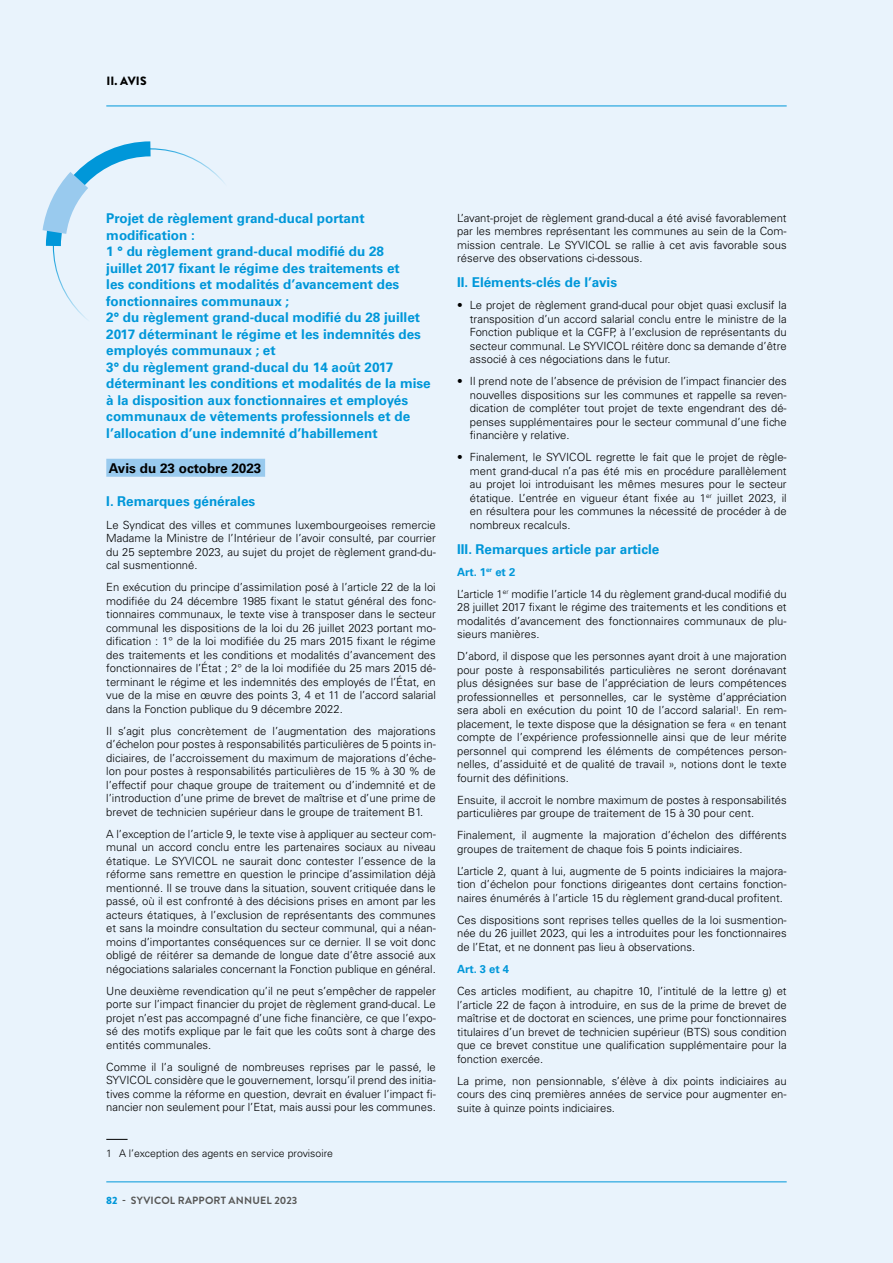
<style>
.page{position:relative;width:893px;height:1263px;background:#e9f3fc}
.page>*{position:absolute;margin:0;border:0;box-sizing:border-box;transform-origin:0 0}
.t1{font:700 13.5px/16.5px "Univers LT Std";color:#0097d9}
.t2{font:700 13.5px "Univers LT Std";color:#000}
.t3{font:900 12px "Brandon Grotesque";letter-spacing:.02em;color:#000}
.t4{font:300 11.25px/13.5px "Univers LT Std";color:#000;text-align:justify}
.t5{font:700 11.25px "Univers LT Std";color:#0097d9}
.t6{font:300 10.5px "Univers LT Std";color:#000}
.t7{font:700 10.5px "Brandon Grotesque";letter-spacing:.02em;color:#575756}
.s1{font-weight:900;color:#0097d9}
.s2{font-weight:700;color:#0097d9}
</style>
<div class="page">
<hr style="left:106px;top:1181px;width:681px;height:1px;background:#0097d9">
<hr style="left:106px;top:106px;width:681px;height:1px;background:#0097d9">
<div style="left:106px;top:459px;width:159px;height:18px;background:#99caee"></div>
<svg style="left:42px;top:141px;width:123px;height:120px"></svg>
<svg style="left:106px;top:1139px;width:22px;height:1px"></svg>
<p class="t3" style="left:106px;top:72px;width:42px">II. AVIS</p>
<p class="t1" style="left:106px;top:211px;width:326px">Projet de règlement grand-ducal portant modification :<br>1 ° du règlement grand-ducal modifié du 28<br>juillet 2017 fixant le régime des traitements et<br>les conditions et modalités d’avancement des fonctionnaires communaux ;<br>2° du règlement grand-ducal modifié du 28 juillet 2017 déterminant le régime et les indemnités des employés communaux ; et<br>3° du règlement grand-ducal du 14 août 2017 déterminant les conditions et modalités de la mise à la disposition aux fonctionnaires et employés communaux de vêtements professionnels et de l’allocation d’une indemnité d’habillement</p>
<p class="t2" style="left:109px;top:460px;width:154px">Avis du 23 octobre 2023</p>
<p class="t1" style="left:106px;top:494px;width:150px">I. Remarques générales</p>
<p class="t4" style="left:106px;top:518px;width:331px">Le Syndicat des villes et communes luxembourgeoises remercie Madame la Ministre de l’Intérieur de l’avoir consulté, par courrier du 25 septembre 2023, au sujet du projet de règlement grand-du&shy;cal susmentionné.</p>
<p class="t4" style="left:106px;top:580px;width:331px">En exécution du principe d’assimilation posé à l’article 22 de la loi modifiée du 24 décembre 1985 fixant le statut général des fonc&shy;tionnaires communaux, le texte vise à transposer dans le secteur communal les dispositions de la loi du 26 juillet 2023 portant mo&shy;dification : 1° de la loi modifiée du 25 mars 2015 fixant le régime des traitements et les conditions et modalités d’avancement des fonctionnaires de l’État ; 2° de la loi modifiée du 25 mars 2015 dé&shy;terminant le régime et les indemnités des employés de l’État, en vue de la mise en œuvre des points 3, 4 et 11 de l’accord salarial dans la Fonction publique du 9 décembre 2022.</p>
<p class="t4" style="left:106px;top:724px;width:331px">Il s’agit plus concrètement de l’augmentation des majorations d’échelon pour postes à responsabilités particulières de 5 points in&shy;diciaires, de l’accroissement du maximum de majorations d’éche&shy;lon pour postes à responsabilités particulières de 15 % à 30 % de l’effectif pour chaque groupe de traitement ou d’indemnité et de l’introduction d’une prime de brevet de maîtrise et d’une prime de brevet de technicien supérieur dans le groupe de traitement B1.</p>
<p class="t4" style="left:106px;top:827px;width:331px">A l’exception de l’article 9, le texte vise à appliquer au secteur com&shy;munal un accord conclu entre les partenaires sociaux au niveau étatique. Le SYVICOL ne saurait donc contester l’essence de la réforme sans remettre en question le principe d’assimilation déjà mentionné. Il se trouve dans la situation, souvent critiquée dans le passé, où il est confronté à des décisions prises en amont par les acteurs étatiques, à l’exclusion de représentants des communes et sans la moindre consultation du secteur communal, qui a néan&shy;moins d’importantes conséquences sur ce dernier. Il se voit donc obligé de réitérer sa demande de longue date d’être associé aux négociations salariales concernant la Fonction publique en général.</p>
<p class="t4" style="left:106px;top:984px;width:331px">Une deuxième revendication qu’il ne peut s’empêcher de rappeler porte sur l’impact financier du projet de règlement grand-ducal. Le projet n’est pas accompagné d’une fiche financière, ce que l’expo&shy;sé des motifs explique par le fait que les coûts sont à charge des entités communales.</p>
<p class="t4" style="left:106px;top:1060px;width:331px">Comme il l’a souligné de nombreuses reprises par le passé, le SYVICOL considère que le gouvernement, lorsqu’il prend des initia&shy;tives comme la réforme en question, devrait en évaluer l’impact fi&shy;nancier non seulement pour l’Etat, mais aussi pour les communes.</p>
<p class="t6" style="left:106px;top:1146px;width:228px">1 A l’exception des agents en service provisoire</p>
<p class="t7" style="left:106px;top:1193px;width:192px"><span class="s1">82</span> - SYVICOL RAPPORT ANNUEL 2023</p>
<p class="t4" style="left:457px;top:211px;width:331px">L’avant-projet de règlement grand-ducal a été avisé favorablement par les membres représentant les communes au sein de la Com&shy;mission centrale. Le SYVICOL se rallie à cet avis favorable sous réserve des observations ci-dessous.</p>
<p class="t1" style="left:457px;top:274px;width:161px">II. Eléments-clés de l’avis</p>
<p class="t4" style="left:470px;top:299px;width:318px;text-indent:-13px">• Le projet de règlement grand-ducal pour objet quasi exclusif la transposition d’un accord salarial conclu entre le ministre de la Fonction publique et la CGFP, à l’exclusion de représentants du secteur communal. Le SYVICOL réitère donc sa demande d’être associé à ces négociations dans le futur.</p>
<p class="t4" style="left:470px;top:375px;width:318px;text-indent:-13px">• Il prend note de l’absence de prévision de l’impact financier des nouvelles dispositions sur les communes et rappelle sa reven&shy;dication de compléter tout projet de texte engendrant des dé&shy;penses supplémentaires pour le secteur communal d’une fiche financière y relative.</p>
<p class="t4" style="left:470px;top:451px;width:318px;text-indent:-13px">• Finalement, le SYVICOL regrette le fait que le projet de règle&shy;ment grand-ducal n’a pas été mis en procédure parallèlement au projet loi introduisant les mêmes mesures pour le secteur étatique. L’entrée en vigueur étant fixée au 1<sup>er</sup> juillet 2023, il en résultera pour les communes la nécessité de procéder à de nombreux recalculs.</p>
<p class="t1" style="left:457px;top:541px;width:204px">III. Remarques article par article</p>
<p class="t4" style="left:457px;top:561px;width:331px;line-height:22px"><span class="s2">Art. 1</span><sup>er</sup> <span class="s2">et 2<br></span>L’article 1<sup>er</sup> modifie l’article 14 du règlement grand-ducal modifié du</p>
<p class="t4" style="left:457px;top:601px;width:331px">28 juillet 2017 fixant le régime des traitements et les conditions et modalités d’avancement des fonctionnaires communaux de plu&shy;sieurs manières.</p>
<p class="t4" style="left:457px;top:650px;width:331px">D’abord, il dispose que les personnes ayant droit à une majoration pour poste à responsabilités particulières ne seront dorénavant plus désignées sur base de l’appréciation de leurs compétences professionnelles et personnelles, car le système d’appréciation sera aboli en exécution du point 10 de l’accord salarial<sup>1</sup>. En rem&shy;placement, le texte dispose que la désignation se fera « en tenant compte de l’expérience professionnelle ainsi que de leur mérite personnel qui comprend les éléments de compétences person&shy;nelles, d’assiduité et de qualité de travail », notions dont le texte fournit des définitions.</p>
<p class="t4" style="left:457px;top:793px;width:331px">Ensuite, il accroit le nombre maximum de postes à responsabilités particulières par groupe de traitement de 15 à 30 pour cent.</p>
<p class="t4" style="left:457px;top:829px;width:331px">Finalement, il augmente la majoration d’échelon des différents groupes de traitement de chaque fois 5 points indiciaires.</p>
<p class="t4" style="left:457px;top:864px;width:331px">L’article 2, quant à lui, augmente de 5 points indiciaires la majora&shy;tion d’échelon pour fonctions dirigeantes dont certains fonction&shy;naires énumérés à l’article 15 du règlement grand-ducal profitent.</p>
<p class="t4" style="left:457px;top:913px;width:331px">Ces dispositions sont reprises telles quelles de la loi susmention&shy;née du 26 juillet 2023, qui les a introduites pour les fonctionnaires de l’Etat, et ne donnent pas lieu à observations.</p>
<p class="t5" style="left:457px;top:962px;width:54px">Art. 3 et 4</p>
<p class="t4" style="left:457px;top:984px;width:331px">Ces articles modifient, au chapitre 10, l’intitulé de la lettre g) et l’article 22 de façon à introduire, en sus de la prime de brevet de maîtrise et de doctorat en sciences, une prime pour fonctionnaires titulaires d’un brevet de technicien supérieur (BTS) sous condition que ce brevet constitue une qualification supplémentaire pour la fonction exercée.</p>
<p class="t4" style="left:457px;top:1074px;width:331px">La prime, non pensionnable, s’élève à dix points indiciaires au cours des cinq premières années de service pour augmenter en&shy;suite à quinze points indiciaires.</p>
</div>
